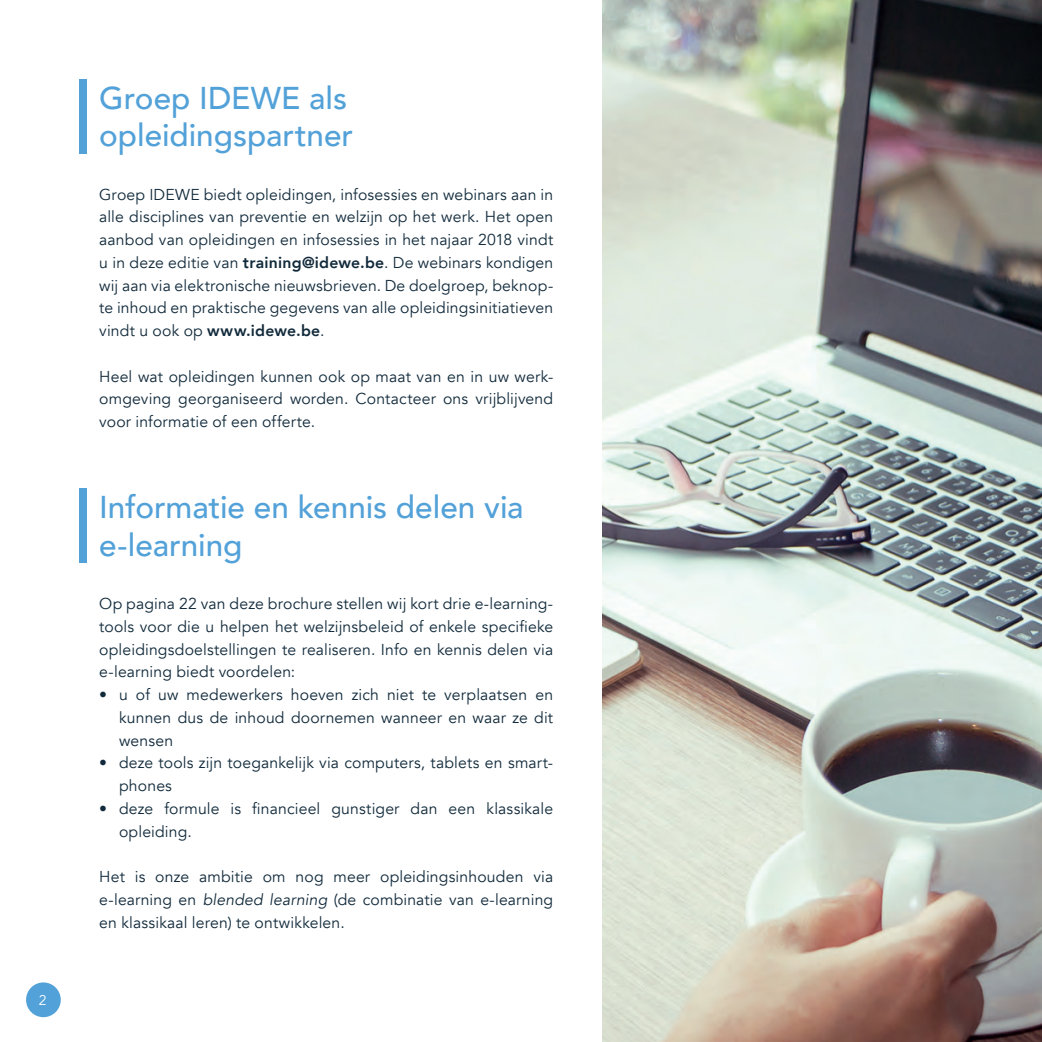
<style>
.page{position:relative;width:1042px;height:1042px;background:#fff}
.page>*{position:absolute;margin:0;border:0;box-sizing:border-box;transform-origin:0 0}
.t1{font:500 31.5px/37.8px "Avenir";color:#52a1d8}
.t2{font:15.75px/22.8px "Avenir";letter-spacing:.01em;color:#112a3b;text-align:justify}
.t3{font:14px "Avenir";color:#fff}
.s1{font-weight:800}
.s2{font-style:italic}
</style>
<div class="page">
<div style="left:26px;top:982px;width:35px;height:35px;background:#52a1d8;border-radius:50%"></div>
<div style="left:79px;top:489px;width:8px;height:74px;background:#52a1d8"></div>
<div style="left:79px;top:79px;width:8px;height:75px;background:#52a1d8"></div>
<img style="left:603px;top:0;width:439px;height:1042px">
<p class="t3" style="left:39px;top:992px;width:9px">2</p>
<h1 class="t1" style="left:99px;top:77px;width:256px">Groep IDEWE als opleidingspartner</h1>
<p class="t2" style="left:99px;top:183px;width:455px">Groep IDEWE biedt opleidingen, infosessies en webinars aan in alle disciplines van preventie en welzijn op het werk. Het open aanbod van opleidingen en infosessies in het najaar 2018 vindt u in deze editie van <span class="s1">training@idewe.be</span>. De webinars kondigen wij aan via elektronische nieuwsbrieven. De doelgroep, beknop&shy;te inhoud en praktische gegevens van alle opleidingsinitiatieven vindt u ook op <span class="s1">www.idewe.be</span>.</p>
<p class="t2" style="left:99px;top:365px;width:455px">Heel wat opleidingen kunnen ook op maat van en in uw werk&shy;omgeving georganiseerd worden. Contacteer ons vrijblijvend voor informatie of een offerte.</p>
<h1 class="t1" style="left:99px;top:486px;width:426px">Informatie en kennis delen via e-learning</h1>
<p class="t2" style="left:99px;top:592px;width:455px">Op pagina 22 van deze brochure stellen wij kort drie e-learning&shy;tools voor die u helpen het welzijnsbeleid of enkele specifieke opleidingsdoelstellingen te realiseren. Info en kennis delen via e-learning biedt voordelen:</p>
<p class="t2" style="left:119px;top:683px;width:436px;text-indent:-20px">• u of uw medewerkers hoeven zich niet te verplaatsen en kunnen dus de inhoud doornemen wanneer en waar ze dit wensen</p>
<p class="t2" style="left:119px;top:752px;width:436px;text-indent:-20px">• deze tools zijn toegankelijk via computers, tablets en smart&shy;phones</p>
<p class="t2" style="left:119px;top:797px;width:436px;text-indent:-20px">• deze formule is financieel gunstiger dan een klassikale opleiding.</p>
<p class="t2" style="left:99px;top:865px;width:455px">Het is onze ambitie om nog meer opleidingsinhouden via e-learning en <span class="s2">blended learning</span> (de combinatie van e-learning en klassikaal leren) te ontwikkelen.</p>
</div>
